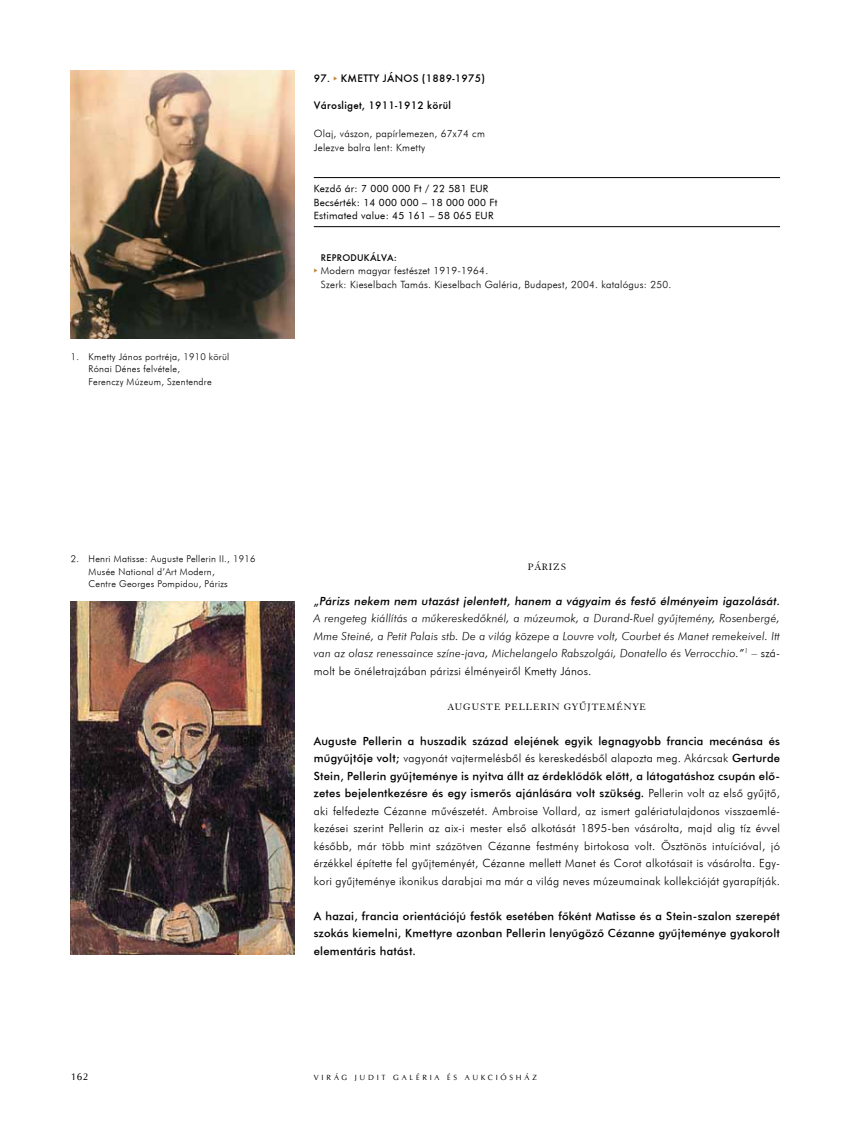
<style>
.page{position:relative;width:851px;height:1134px;background:#fff}
.page>*{position:absolute;margin:0;border:0;box-sizing:border-box;transform-origin:0 0}
.t1{font:11.25px/17.5px "H Futura Light BT";letter-spacing:.02em;color:#000;text-align:justify}
.t2{font:11.25px/17.5px "H Futura Light BT Italic";letter-spacing:.02em;color:#000}
.t3{font:11.25px/17.5px "H Futura BT Medium";letter-spacing:.02em;color:#000;text-align:justify}
.t4{font:11.25px "H Futura Normal";letter-spacing:.025em;color:#000}
.t5{font:10px/13.8px "H Futura Light BT";letter-spacing:.025em;color:#000}
.t6{font:10px/13.8px "H Futura Book BT";letter-spacing:.025em;color:#000}
.t7{font:10px "H Elegant Garamond BT";letter-spacing:.1em;color:#000}
.t8{font:10px "H Futura Normal";letter-spacing:.025em;color:#000}
.t9{font:10px "CG Omega";color:#000}
.t10{font:9.38px/12.5px "H Futura Light BT";letter-spacing:.025em;color:#000}
.t11{font:7.5px "CG Omega";letter-spacing:.37em;color:#000}
.s1{font-family:"BMW Type Global Pro";font-weight:300;color:#bf883b}
.s2{font-family:"BMW Type Global Pro";font-weight:300;font-size:11.25px;color:#bf883b}
.s3{font-family:"H Futura BT Medium"}
.s4{font-family:"H Futura Light BT"}
</style>
<div class="page">
<hr style="left:314px;top:177px;width:466px;height:1px;background:#000">
<hr style="left:314px;top:226px;width:466px;height:1px;background:#000">
<img style="left:71px;top:71px;width:223px;height:267px">
<img style="left:71px;top:602px;width:223px;height:353px">
<p class="t10" style="left:89px;top:350px;width:142px;text-indent:-18px">1. Kmetty János portréja, 1910 körül<br>Rónai Dénes felvétele,<br>Ferenczy Múzeum, Szentendre</p>
<p class="t4" style="left:314px;top:72px;width:50px">97. <span class="s1">‣</span> KMETTY</p>
<p class="t4" style="left:383px;top:72px;width:9px">JÁNOS</p>
<p class="t4" style="left:422px;top:72px;width:65px">(1889-1975)</p>
<p class="t4" style="left:314px;top:99px;width:139px">VÁROSLIGET, 1911-1912 KÖRÜL</p>
<p class="t5" style="left:314px;top:126px;width:172px">Olaj, vászon, papírlemezen, 67x74 cm<br>Jelezve balra lent: Kmetty</p>
<p class="t6" style="left:314px;top:181px;width:185px">Kezdő ár: 7 000 000 Ft / 22 581 EUR<br>Becsérték: 14 000 000 – 18 000 000 Ft<br>Estimated value: 45 161 – 58 065 EUR</p>
<p class="t8" style="left:321px;top:251px;width:77px">REPRODUKÁLVA:</p>
<p class="t5" style="left:314px;top:264px;width:176px"><span class="s2">‣</span> Modern magyar festészet 1919-1964.</p>
<p class="t5" style="left:321px;top:278px;width:352px">Szerk: Kieselbach Tamás. Kieselbach Galéria, Budapest, 2004. katalógus: 250.</p>
<p class="t10" style="left:89px;top:553px;width:168px;text-indent:-18px">2. Henri Matisse: Auguste Pellerin II., 1916<br>Musée National d’Art Modern,<br>Centre Georges Pompidou, Párizs</p>
<p class="t7" style="left:528px;top:560px;width:39px">PÁRIZS</p>
<p class="t2" style="left:314px;top:592px;width:469px"><span class="s3">„Párizs nekem nem utazást jelentett, hanem a vágyaim és festő élményeim igazolását.<br></span>A rengeteg kiállítás a műkereskedőknél, a múzeumok, a Durand-Ruel gyűjtemény, Rosenbergé, Mme Steiné, a Petit Palais stb. De a világ közepe a Louvre volt, Courbet és Manet remekeivel. Itt van az olasz renessaince színe-java, Michelangelo Rabszolgái, Donatello és Verrocchio.”<sup>1</sup> – <span class="s4">szá&shy;molt be önéletrajzában párizsi élményeiről Kmetty János.</span></p>
<p class="t7" style="left:448px;top:700px;width:199px">AUGUSTE PELLERIN GYŰJTEMÉNYE</p>
<p class="t1" style="left:314px;top:732px;width:467px"><span class="s3">Auguste Pellerin a huszadik század elejének egyik legnagyobb francia mecénása és műgyűjtője volt;</span> vagyonát vajtermelésből és kereskedésből alapozta meg. Akárcsak <span class="s3">Gerturde Stein, Pellerin gyűjteménye is nyitva állt az érdeklődők előtt, a látogatáshoz csupán elő&shy;zetes bejelentkezésre és egy ismerős ajánlására volt szükség.</span> Pellerin volt az első gyűjtő, aki felfedezte Cézanne művészetét. Ambroise Vollard, az ismert galériatulajdonos visszaemlé&shy;kezései szerint Pellerin az aix-i mester első alkotását 1895-ben vásárolta, majd alig tíz évvel később, már több mint százötven Cézanne festmény birtokosa volt. Ösztönös intuícióval, jó érzékkel építette fel gyűjteményét, Cézanne mellett Manet és Corot alkotásait is vásárolta. Egy&shy;kori gyűjteménye ikonikus darabjai ma már a világ neves múzeumainak kollekcióját gyarapítják.</p>
<p class="t3" style="left:314px;top:907px;width:467px">A hazai, francia orientációjú festők esetében főként Matisse és a Stein-szalon szerepét szokás kiemelni, Kmettyre azonban Pellerin lenyűgöző Cézanne gyűjteménye gyakorolt elementáris hatást.</p>
<p class="t9" style="left:71px;top:1070px;width:19px">162</p>
<p class="t11" style="left:314px;top:1072px;width:225px">VIRÁG JUDIT GALÉRIA ÉS AUKCIÓSHÁZ</p>
</div>
